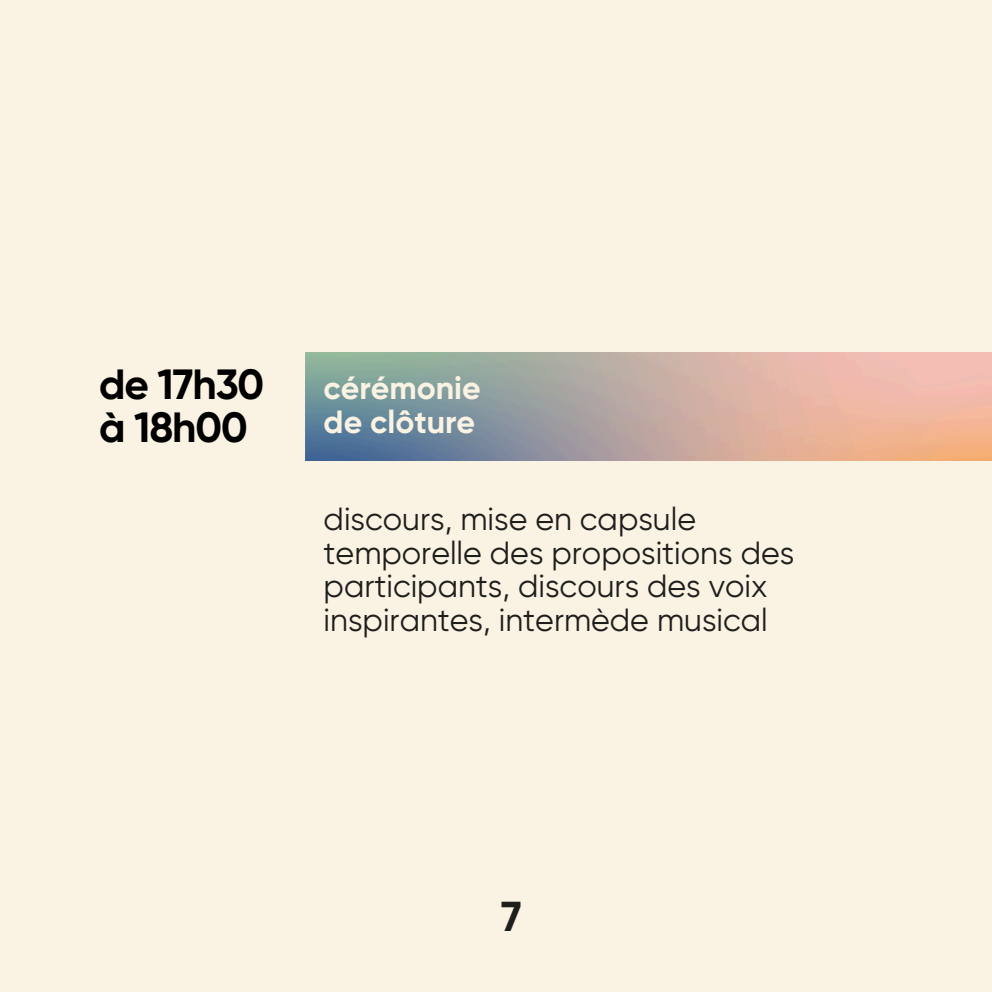
<style>
.page{position:relative;width:992px;height:992px;background:#faf2e3}
.page>*{position:absolute;margin:0;border:0;box-sizing:border-box;transform-origin:0 0}
.t1{font:700 42.25px/43px "Gilroy";letter-spacing:-.025em;color:#000}
.t2{font:700 41.75px "Gilroy";color:#1e1e1c}
.t3{font:32px/33.8px "Gilroy";color:#1e1e1c}
.t4{font:700 32px/33.8px "Gilroy";color:#faf2e3}
</style>
<div class="page">
<img style="left:305px;top:352px;width:687px;height:109px">
<h1 class="t1" style="left:99px;top:363px;width:167px">de 17h30 à 18h00</h1>
<p class="t4" style="left:324px;top:371px;width:159px">cérémonie de clôture</p>
<h2 class="t3" style="left:324px;top:502px;width:472px">discours, mise en capsule temporelle des propositions des participants, discours des voix inspirantes, intermède musical</h2>
<p class="t2" style="left:501px;top:891px;width:22px">7</p>
</div>
